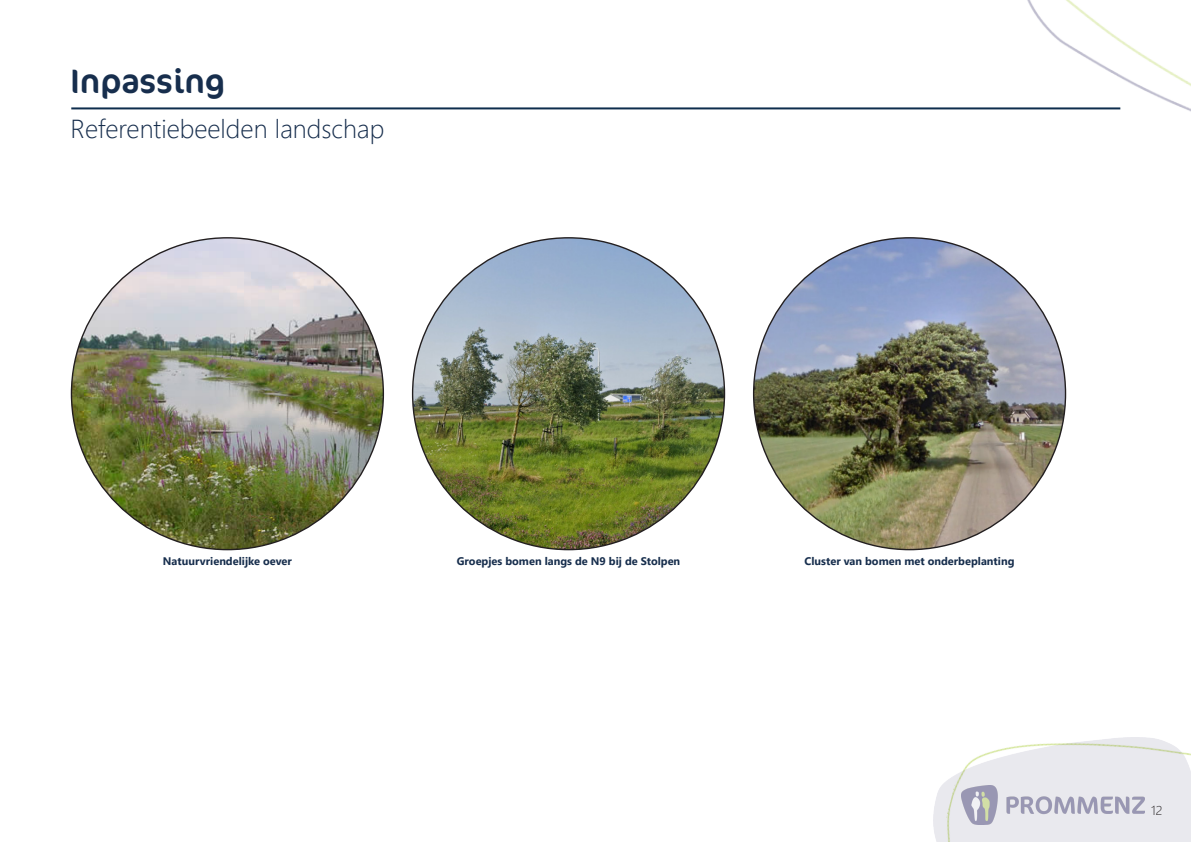
<style>
.page{position:relative;width:1191px;height:842px;background:#fff}
.page>*{position:absolute;margin:0;border:0;box-sizing:border-box;transform-origin:0 0}
.t1{font:34px "Cocon OT";color:#172e4d}
.Hoofstuknummer{font:300 26px "Segoe UI";color:#172e4d}
.t2{font:300 13px "Segoe UI";color:#231f20}
.Hoofstuknummer-2{font:700 11px "Segoe UI";color:#172e4d}
</style>
<div class="page">
<img style="left:977px;top:0;width:214px;height:112px">
<img style="left:933px;top:738px;width:258px;height:104px">
<img style="left:961px;top:785px;width:183px;height:40px">
<img style="left:71px;top:238px;width:312px;height:312px;border-radius:156px">
<img style="left:412px;top:238px;width:312px;height:312px;border-radius:156px">
<img style="left:753px;top:238px;width:312px;height:312px;border-radius:156px">
<hr style="left:71px;top:107px;width:1049px;height:2px;background:#0e2d4d">
<p class="t1" style="left:71px;top:61px;width:156px">Inpassing</p>
<p class="Hoofstuknummer" style="left:71px;top:105px;width:315px">Referentiebeelden landschap</p>
<p class="Hoofstuknummer-2" style="left:163px;top:551px;width:131px">Natuurvriendelijke oever</p>
<p class="Hoofstuknummer-2" style="left:457px;top:551px;width:225px">Groepjes bomen langs de N9 bij de Stolpen</p>
<p class="Hoofstuknummer-2" style="left:804px;top:551px;width:211px">Cluster van bomen met onderbeplanting</p>
<p class="t2" style="left:1151px;top:798px;width:13px">12</p>
</div>
